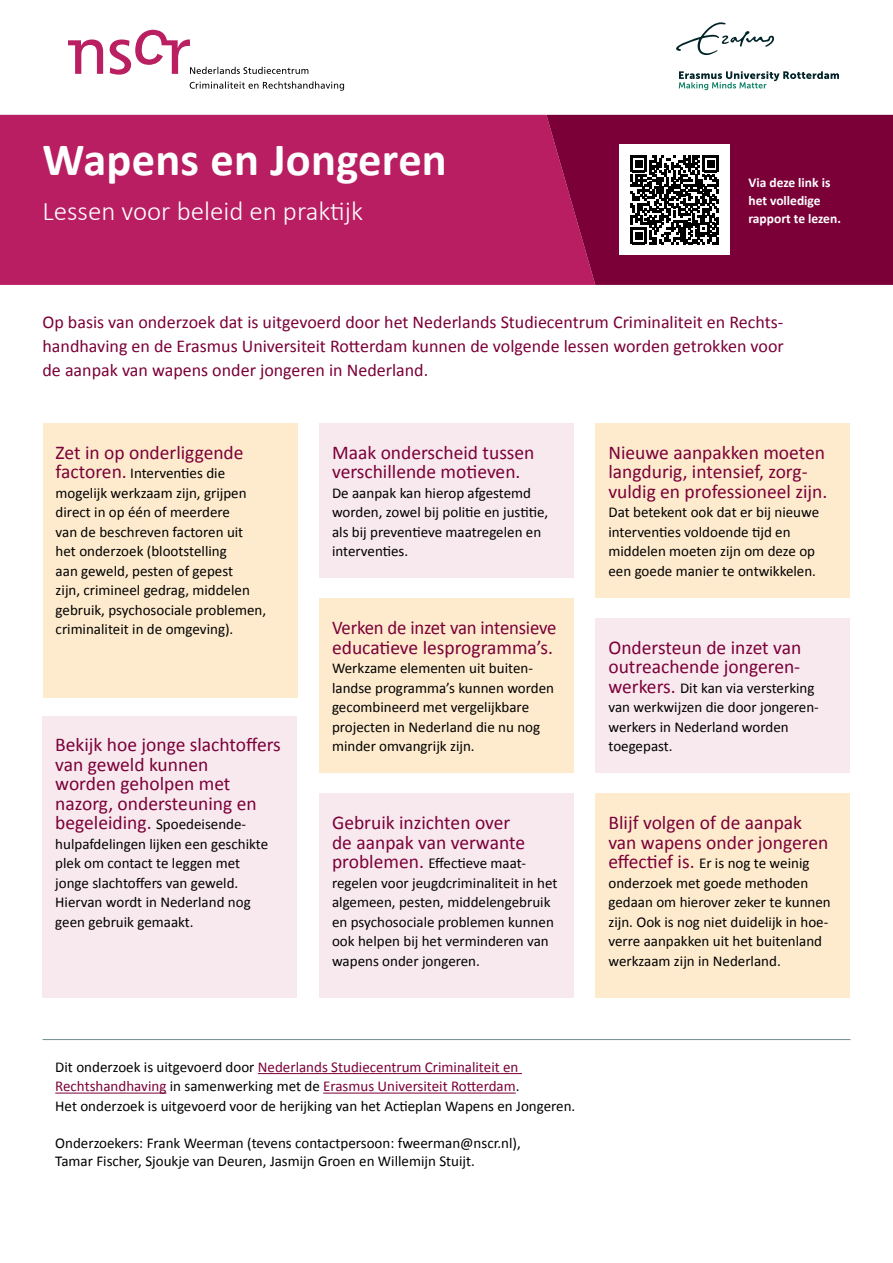
<style>
.page{position:relative;width:893px;height:1263px;background:#fff}
.page>*{position:absolute;margin:0;border:0;box-sizing:border-box;transform-origin:0 0}
.plat{font:700 46.5px "Calibri";color:#fff}
.plat-2{font:300 27px "Calibri";color:#fff}
.plat-3{font:19.5px/19.5px "Calibri";color:#7b0038}
.plat-4{font:19.5px/19.5px "Calibri";color:#7b0038;scale:.96 1}
.plat-5{font:18px/24px "Calibri";color:#7b0038;text-align:justify}
.plat-6{font:15px/19.5px "Calibri";color:#000}
.plat-7{font:15px/19.5px "Calibri";color:#7b0038}
.plat-8{font:700 13.5px/18px "Calibri";color:#fff}
.s1{font-size:19.5px;color:#7b0038}
.s2{color:#000}
</style>
<div class="page">
<div style="left:0;top:115px;width:546px;height:170px;background:#b81e61"></div>
<svg style="left:546px;top:115px;width:347px;height:170px;background:#80033c"></svg>
<hr style="left:258px;top:1073px;width:264px;height:1px;background:#7b0038">
<hr style="left:55px;top:1092px;width:111px;height:1px;background:#7b0038">
<hr style="left:323px;top:1092px;width:193px;height:1px;background:#7b0038">
<div style="left:43px;top:423px;width:254px;height:275px;background:#feebce"></div>
<div style="left:319px;top:599px;width:255px;height:174px;background:#feebce"></div>
<div style="left:596px;top:794px;width:254px;height:204px;background:#feebce"></div>
<div style="left:319px;top:423px;width:255px;height:155px;background:#f8e9ef"></div>
<div style="left:43px;top:716px;width:254px;height:282px;background:#f8e9ef"></div>
<div style="left:319px;top:794px;width:255px;height:204px;background:#f8e9ef"></div>
<div style="left:596px;top:423px;width:254px;height:174px;background:#feebce"></div>
<div style="left:596px;top:618px;width:254px;height:155px;background:#f8e9ef"></div>
<hr style="left:43px;top:1039px;width:807px;height:1px;background:#718f91">
<div style="left:619px;top:145px;width:111px;height:110px;background:#fff"></div>
<svg style="left:630px;top:155px;width:89px;height:89px"></svg>
<svg style="left:68px;top:40px;width:35px;height:34px"></svg>
<svg style="left:110px;top:30px;width:198px;height:45px"></svg>
<svg style="left:190px;top:81px;width:154px;height:10px"></svg>
<svg style="left:679px;top:71px;width:160px;height:19px"></svg>
<svg style="left:676px;top:22px;width:98px;height:33px"></svg>
<p class="plat" style="left:43px;top:127px;width:406px">Wapens en Jongeren</p>
<p class="plat-2" style="left:43px;top:194px;width:322px">Lessen voor beleid en praktijk</p>
<p class="plat-8" style="left:748px;top:173px;width:94px">Via deze link is het volledige rapport te lezen.</p>
<p class="plat-5" style="left:43px;top:310px;width:743px">Op basis van onderzoek dat is uitgevoerd door het Nederlands Studiecentrum Criminaliteit en Rechts&shy;handhaving en de Erasmus Universiteit Rotterdam kunnen de volgende lessen worden getrokken voor de aanpak van wapens onder jongeren in Nederland.</p>
<p class="plat-3" style="left:56px;top:442px;width:189px">Zet in op onderliggende</p>
<p class="plat-6" style="left:56px;top:463px;width:212px"><span class="s1">factoren.</span> Interventies die mogelijk werkzaam zijn, grijpen direct in op één of meerdere<br>van de beschreven factoren uit het onderzoek (blootstelling<br>aan geweld, pesten of gepest<br>zijn, crimineel gedrag, middelen gebruik, psychosociale problemen, criminaliteit in de omgeving).</p>
<p class="plat-3" style="left:332px;top:442px;width:204px">Maak onderscheid tussen verschillende motieven.</p>
<p class="plat-6" style="left:332px;top:483px;width:218px">De aanpak kan hierop afgestemd worden, zowel bij politie en justitie, als bij preventieve maatregelen en interventies.</p>
<p class="plat-4" style="left:332px;top:618px;width:235px">Verken de inzet van intensieve educatieve lesprogramma’s.</p>
<p class="plat-6" style="left:332px;top:658px;width:224px">Werkzame elementen uit buiten&shy;landse programma’s kunnen worden gecombineerd met vergelijkbare projecten in Nederland die nu nog minder omvangrijk zijn.</p>
<p class="plat-3" style="left:55px;top:735px;width:227px">Bekijk hoe jonge slachtoffers van geweld kunnen<br>worden geholpen met nazorg, ondersteuning en</p>
<p class="plat-6" style="left:55px;top:814px;width:214px"><span class="s1">begeleiding.</span> Spoedeisende&shy;hulpafdelingen lijken een geschikte plek om contact te leggen met jonge slachtoffers van geweld.<br>Hiervan wordt in Nederland nog geen gebruik gemaakt.</p>
<p class="plat-3" style="left:332px;top:813px;width:195px">Gebruik inzichten over de aanpak van verwante</p>
<p class="plat-6" style="left:332px;top:853px;width:227px"><span class="s1">problemen.</span> Effectieve maat&shy;regelen voor jeugdcriminaliteit in het algemeen, pesten, middelengebruik en psychosociale problemen kunnen ook helpen bij het verminderen van wapens onder jongeren.</p>
<p class="plat-3" style="left:608px;top:442px;width:220px">Nieuwe aanpakken moeten langdurig, intensief, zorg&shy;vuldig en professioneel zijn.</p>
<p class="plat-6" style="left:608px;top:502px;width:212px">Dat betekent ook dat er bij nieuwe interventies voldoende tijd en middelen moeten zijn om deze op een goede manier te ontwikkelen.</p>
<p class="plat-3" style="left:608px;top:637px;width:194px">Ondersteun de inzet van outreachende jongeren-</p>
<p class="plat-6" style="left:608px;top:678px;width:212px"><span class="s1">werkers.</span> Dit kan via versterking van werkwijzen die door jongeren&shy;werkers in Nederland worden toegepast.</p>
<p class="plat-3" style="left:608px;top:813px;width:221px">Blijf volgen of de aanpak van wapens onder jongeren</p>
<p class="plat-6" style="left:608px;top:853px;width:224px"><span class="s1">effectief is.</span> Er is nog te weinig onderzoek met goede methoden gedaan om hierover zeker te kunnen zijn. Ook is nog niet duidelijk in hoe&shy;verre aanpakken uit het buitenland werkzaam zijn in Nederland.</p>
<p class="plat-7" style="left:55px;top:1057px;width:466px"><span class="s2">Dit onderzoek is uitgevoerd door</span> Nederlands Studiecentrum Criminaliteit en<br>Rechtshandhaving <span class="s2">in samenwerking met de</span> Erasmus Universiteit Rotterdam<span class="s2">.</span></p>
<p class="plat-6" style="left:55px;top:1096px;width:522px">Het onderzoek is uitgevoerd voor de herijking van het Actieplan Wapens en Jongeren.</p>
<p class="plat-6" style="left:55px;top:1134px;width:467px;line-height:18px">Onderzoekers: Frank Weerman (tevens contactpersoon: fweerman@nscr.nl),<br>Tamar Fischer, Sjoukje van Deuren, Jasmijn Groen en Willemijn Stuijt.</p>
</div>
